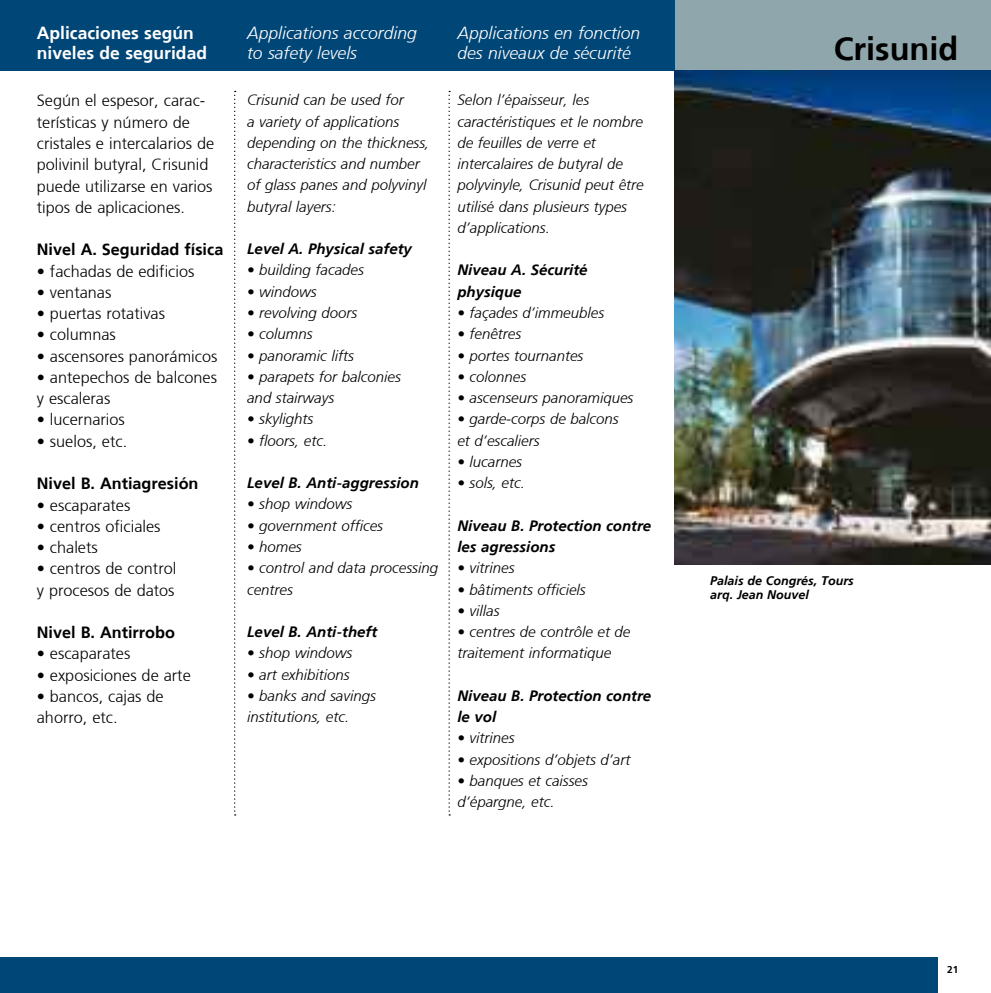
<style>
.page{position:relative;width:991px;height:993px;background:#fff}
.page>*{position:absolute;margin:0;border:0;box-sizing:border-box;transform-origin:0 0}
.t1{font:700 32.5px "Frutiger";color:#000}
.t2{font:italic 300 17.5px/20px "Frutiger";color:#fff}
.t3{font:700 17.5px/20px "Frutiger";color:#fff}
.t4{font:300 16.25px/21.2px "Frutiger";color:#000}
.t5{font:700 16.25px "Frutiger";color:#000}
.t6{font:italic 300 15px/21.2px "Frutiger";color:#000}
.t7{font:italic 700 15px/21.2px "Frutiger";color:#000}
.t8{font:italic 700 12.5px/13.8px "Frutiger";color:#000}
.t9{font:700 10px "Frutiger";color:#000}
</style>
<div class="page">
<div style="left:0;top:957px;width:937px;height:35px;background:#004677"></div>
<svg style="left:448px;top:91px;width:2px;height:724px"></svg>
<div style="left:675px;top:0;width:316px;height:71px;background:#8fa6ad"></div>
<div style="left:0;top:0;width:675px;height:71px;background:#004677"></div>
<img style="left:675px;top:71px;width:316px;height:493px">
<svg style="left:234px;top:91px;width:2px;height:724px"></svg>
<p class="t3" style="left:37px;top:22px;width:172px">Aplicaciones según niveles de seguridad</p>
<p class="t2" style="left:247px;top:23px;width:171px">Applications according to safety levels</p>
<p class="t2" style="left:457px;top:23px;width:184px">Applications en fonction des niveaux de sécurité</p>
<p class="t4" style="left:37px;top:90px;width:179px">Según el espesor, carac&shy;terísticas y número de cristales e intercalarios de polivinil butyral, Crisunid puede utilizarse en varios tipos de aplicaciones.</p>
<p class="t5" style="left:37px;top:240px;width:188px">Nivel A. Seguridad física</p>
<p class="t4" style="left:37px;top:260px;width:159px">• fachadas de edificios</p>
<p class="t4" style="left:37px;top:281px;width:76px">• ventanas</p>
<p class="t4" style="left:37px;top:303px;width:130px">• puertas rotativas</p>
<p class="t4" style="left:37px;top:324px;width:81px">• columnas</p>
<p class="t4" style="left:37px;top:345px;width:182px">• ascensores panorámicos</p>
<p class="t4" style="left:37px;top:366px;width:182px">• antepechos de balcones y escaleras</p>
<p class="t4" style="left:37px;top:409px;width:90px">• lucernarios</p>
<p class="t4" style="left:37px;top:430px;width:92px">• suelos, etc.</p>
<p class="t5" style="left:37px;top:474px;width:163px">Nivel B. Antiagresión</p>
<p class="t4" style="left:37px;top:494px;width:95px">• escaparates</p>
<p class="t4" style="left:37px;top:515px;width:125px">• centros oficiales</p>
<p class="t4" style="left:37px;top:536px;width:62px">• chalets</p>
<p class="t4" style="left:37px;top:558px;width:141px">• centros de control y procesos de datos</p>
<p class="t5" style="left:37px;top:622px;width:140px">Nivel B. Antirrobo</p>
<p class="t4" style="left:37px;top:643px;width:95px">• escaparates</p>
<p class="t4" style="left:37px;top:664px;width:155px">• exposiciones de arte</p>
<p class="t4" style="left:37px;top:685px;width:128px">• bancos, cajas de ahorro, etc.</p>
<p class="t6" style="left:247px;top:89px;width:184px">Crisunid can be used for<br>a variety of applications depending on the thickness, characteristics and number of glass panes and polyvinyl butyral layers:</p>
<p class="t7" style="left:247px;top:238px;width:166px">Level A. Physical safety</p>
<p class="t6" style="left:247px;top:259px;width:118px">• building facades</p>
<p class="t6" style="left:247px;top:281px;width:71px">• windows</p>
<p class="t6" style="left:247px;top:302px;width:112px">• revolving doors</p>
<p class="t6" style="left:247px;top:323px;width:67px">• columns</p>
<p class="t6" style="left:247px;top:344px;width:108px">• panoramic lifts</p>
<p class="t6" style="left:247px;top:366px;width:155px">• parapets for balconies and stairways</p>
<p class="t6" style="left:247px;top:408px;width:68px">• skylights</p>
<p class="t6" style="left:247px;top:429px;width:82px">• floors, etc.</p>
<p class="t7" style="left:247px;top:472px;width:173px">Level B. Anti-aggression</p>
<p class="t6" style="left:247px;top:493px;width:107px">• shop windows</p>
<p class="t6" style="left:247px;top:514px;width:137px">• government offices</p>
<p class="t6" style="left:247px;top:536px;width:56px">• homes</p>
<p class="t6" style="left:247px;top:557px;width:192px">• control and data processing centres</p>
<p class="t7" style="left:247px;top:621px;width:132px">Level B. Anti-theft</p>
<p class="t6" style="left:247px;top:642px;width:107px">• shop windows</p>
<p class="t6" style="left:247px;top:663px;width:104px">• art exhibitions</p>
<p class="t6" style="left:247px;top:684px;width:130px">• banks and savings institutions, etc.</p>
<p class="t6" style="left:457px;top:89px;width:188px">Selon l’épaisseur, les caractéristiques et le nombre de feuilles de verre et intercalaires de butyral de polyvinyle, Crisunid peut être utilisé dans plusieurs types d’applications.</p>
<p class="t7" style="left:457px;top:259px;width:132px">Niveau A. Sécurité physique</p>
<p class="t6" style="left:457px;top:302px;width:148px">• façades d’immeubles</p>
<p class="t6" style="left:457px;top:323px;width:65px">• fenêtres</p>
<p class="t6" style="left:457px;top:344px;width:127px">• portes tournantes</p>
<p class="t6" style="left:457px;top:366px;width:70px">• colonnes</p>
<p class="t6" style="left:457px;top:387px;width:177px">• ascenseurs panoramiques</p>
<p class="t6" style="left:457px;top:408px;width:163px">• garde-corps de balcons et d’escaliers</p>
<p class="t6" style="left:457px;top:451px;width:66px">• lucarnes</p>
<p class="t6" style="left:457px;top:472px;width:69px">• sols, etc.</p>
<p class="t7" style="left:457px;top:514px;width:195px">Niveau B. Protection contre les agressions</p>
<p class="t6" style="left:457px;top:557px;width:59px">• vitrines</p>
<p class="t6" style="left:457px;top:578px;width:130px">• bâtiments officiels</p>
<p class="t6" style="left:457px;top:599px;width:44px">• villas</p>
<p class="t6" style="left:457px;top:621px;width:174px">• centres de contrôle et de traitement informatique</p>
<p class="t7" style="left:457px;top:684px;width:195px">Niveau B. Protection contre le vol</p>
<p class="t6" style="left:457px;top:727px;width:59px">• vitrines</p>
<p class="t6" style="left:457px;top:748px;width:174px">• expositions d’objets d’art</p>
<p class="t6" style="left:457px;top:769px;width:132px">• banques et caisses d’épargne, etc.</p>
<h1 class="t1" style="left:834px;top:30px;width:126px">Crisunid</h1>
<p class="t8" style="left:710px;top:574px;width:145px">Palais de Congrés, Tours arq. Jean Nouvel</p>
<p class="t9" style="left:947px;top:963px;width:13px">21</p>
</div>
